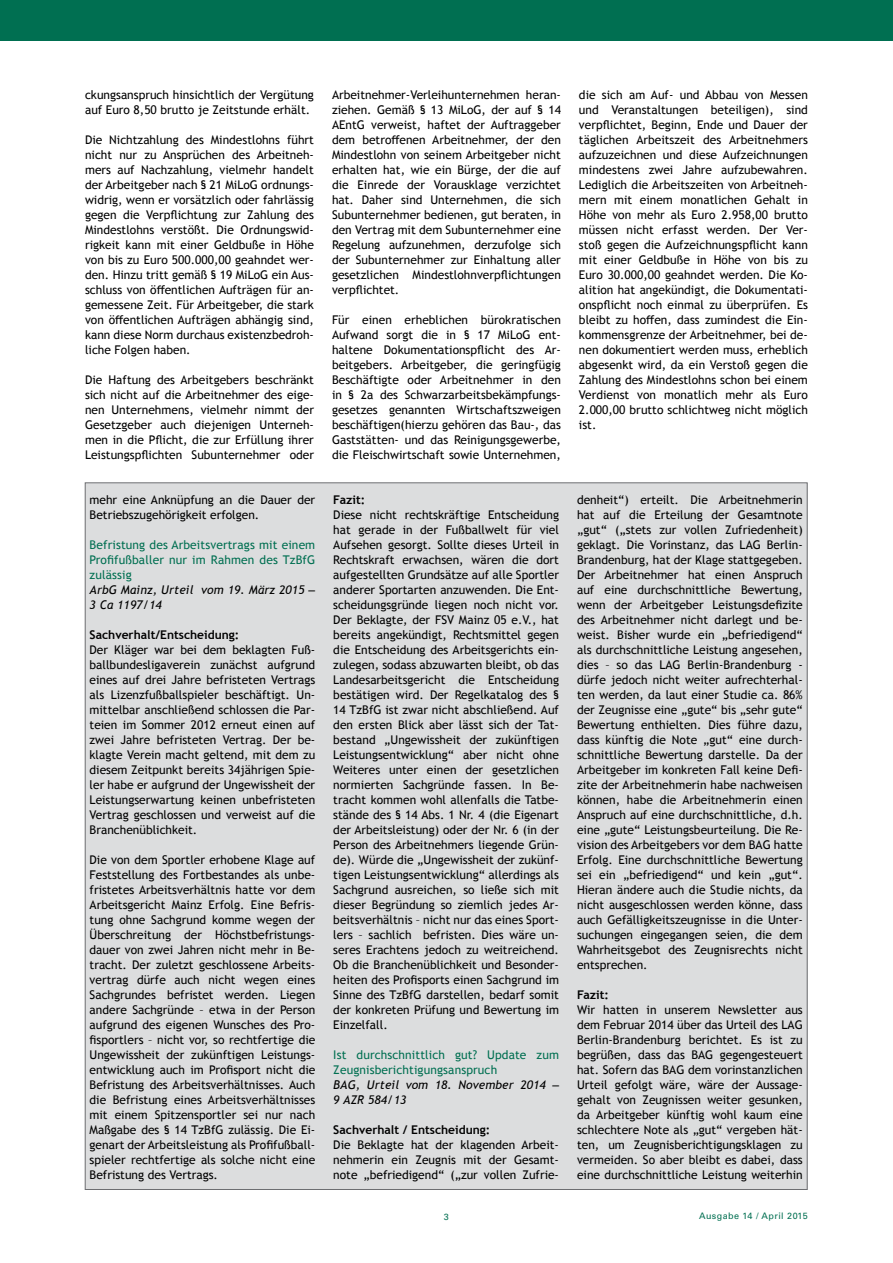
<style>
.page{position:relative;width:893px;height:1263px;background:#fff}
.page>*{position:absolute;margin:0;border:0;box-sizing:border-box;transform-origin:0 0}
.t1{font:12px/15px "Trebuchet MS";color:#000;text-align:justify}
.t2{font:12px/15px "Trebuchet MS";letter-spacing:.01em;color:#006f51}
.t3{font:700 12px "Trebuchet MS";color:#000}
.t4{font:9px "Univers LT";letter-spacing:.05em;color:#006f51}
.s1{font-style:italic;color:#000}
.s2{font-family:"Arial";font-style:italic;color:#000}
</style>
<div class="page">
<hr style="left:0;top:0;width:1px;height:40px;background:#e6e7e8">
<div style="left:1px;top:0;width:892px;height:40px;background:#006f51"></div>
<div style="left:85px;top:483px;width:722px;height:706px;background:#dcddde"></div>
<p class="t1" style="left:85px;top:87px;width:230px">ckungsanspruch hinsichtlich der Vergütung auf Euro 8,50 brutto je Zeitstunde erhält.</p>
<p class="t1" style="left:85px;top:132px;width:230px">Die Nichtzahlung des Mindestlohns führt nicht nur zu Ansprüchen des Arbeitneh&shy;mers auf Nachzahlung, vielmehr handelt der Arbeitgeber nach § 21 MiLoG ordnungs&shy;widrig, wenn er vorsätzlich oder fahrlässig gegen die Verpflichtung zur Zahlung des Mindestlohns verstößt. Die Ordnungswid&shy;rigkeit kann mit einer Geldbuße in Höhe von bis zu Euro 500.000,00 geahndet wer&shy;den. Hinzu tritt gemäß § 19 MiLoG ein Aus&shy;schluss von öffentlichen Aufträgen für an&shy;gemessene Zeit. Für Arbeitgeber, die stark von öffentlichen Aufträgen abhängig sind, kann diese Norm durchaus existenzbedroh&shy;liche Folgen haben.</p>
<p class="t1" style="left:85px;top:372px;width:230px">Die Haftung des Arbeitgebers beschränkt sich nicht auf die Arbeitnehmer des eige&shy;nen Unternehmens, vielmehr nimmt der Gesetzgeber auch diejenigen Unterneh&shy;men in die Pflicht, die zur Erfüllung ihrer Leistungspflichten Subunternehmer oder</p>
<p class="t1" style="left:90px;top:492px;width:227px">mehr eine Anknüpfung an die Dauer der<br>Betriebszugehörigkeit erfolgen.</p>
<p class="t2" style="left:90px;top:537px;width:227px">Befristung des Arbeitsvertrags mit einem<br>Profifußballer nur im Rahmen des TzBfG zulässig<br><span class="s1">ArbG Mainz, Urteil vom 19. März 2015</span> <span class="s2">–<br></span><span class="s1">3 Ca 1197/14</span></p>
<p class="t3" style="left:90px;top:627px;width:151px">Sachverhalt/Entscheidung:</p>
<p class="t1" style="left:90px;top:642px;width:227px">Der Kläger war bei dem beklagten Fuß&shy;ballbundesligaverein zunächst aufgrund eines auf drei Jahre befristeten Vertrags als Lizenzfußballspieler beschäftigt. Un&shy;mittelbar anschließend schlossen die Par&shy;teien im Sommer 2012 erneut einen auf zwei Jahre befristeten Vertrag. Der be&shy;klagte Verein macht geltend, mit dem zu diesem Zeitpunkt bereits 34jährigen Spie&shy;ler habe er aufgrund der Ungewissheit der Leistungserwartung keinen unbefristeten Vertrag geschlossen und verweist auf die Branchenüblichkeit.</p>
<p class="t1" style="left:90px;top:852px;width:227px">Die von dem Sportler erhobene Klage auf Feststellung des Fortbestandes als unbe&shy;fristetes Arbeitsverhältnis hatte vor dem Arbeitsgericht Mainz Erfolg. Eine Befris&shy;tung ohne Sachgrund komme wegen der Überschreitung der Höchstbefristungs&shy;dauer von zwei Jahren nicht mehr in Be&shy;tracht. Der zuletzt geschlossene Arbeits&shy;vertrag dürfe auch nicht wegen eines Sachgrundes befristet werden. Liegen andere Sachgründe – etwa in der Person aufgrund des eigenen Wunsches des Pro&shy;fisportlers – nicht vor, so rechtfertige die Ungewissheit der zukünftigen Leistungs&shy;entwicklung auch im Profisport nicht die Befristung des Arbeitsverhältnisses. Auch die Befristung eines Arbeitsverhältnisses mit einem Spitzensportler sei nur nach Maßgabe des § 14 TzBfG zulässig. Die Ei&shy;genart der Arbeitsleistung als Profifußball&shy;spieler rechtfertige als solche nicht eine Befristung des Vertrags.</p>
<p class="t1" style="left:332px;top:87px;width:230px">Arbeitnehmer-Verleihunternehmen heran&shy;ziehen. Gemäß § 13 MiLoG, der auf § 14<br>AEntG verweist, haftet der Auftraggeber dem betroffenen Arbeitnehmer, der den Mindestlohn von seinem Arbeitgeber nicht erhalten hat, wie ein Bürge, der die auf die Einrede der Vorausklage verzichtet hat. Daher sind Unternehmen, die sich Subunternehmer bedienen, gut beraten, in den Vertrag mit dem Subunternehmer eine Regelung aufzunehmen, derzufolge sich der Subunternehmer zur Einhaltung aller gesetzlichen Mindestlohnverpflichtungen verpflichtet.</p>
<p class="t1" style="left:332px;top:312px;width:230px">Für einen erheblichen bürokratischen Aufwand sorgt die in § 17 MiLoG ent&shy;haltene Dokumentationspflicht des Ar&shy;beitgebers. Arbeitgeber, die geringfügig Beschäftigte oder Arbeitnehmer in den in § 2a des Schwarzarbeitsbekämpfungs&shy;gesetzes genannten Wirtschaftszweigen beschäftigen(hierzu gehören das Bau-, das Gaststätten- und das Reinigungsgewerbe, die Fleischwirtschaft sowie Unternehmen,</p>
<p class="t3" style="left:333px;top:492px;width:33px">Fazit:</p>
<p class="t1" style="left:333px;top:507px;width:227px">Diese nicht rechtskräftige Entscheidung hat gerade in der Fußballwelt für viel Aufsehen gesorgt. Sollte dieses Urteil in Rechtskraft erwachsen, wären die dort aufgestellten Grundsätze auf alle Sportler anderer Sportarten anzuwenden. Die Ent&shy;scheidungsgründe liegen noch nicht vor.<br>Der Beklagte, der FSV Mainz 05 e.V., hat bereits angekündigt, Rechtsmittel gegen die Entscheidung des Arbeitsgerichts ein&shy;zulegen, sodass abzuwarten bleibt, ob das Landesarbeitsgericht die Entscheidung bestätigen wird. Der Regelkatalog des § 14 TzBfG ist zwar nicht abschließend. Auf den ersten Blick aber lässt sich der Tat&shy;bestand „Ungewissheit der zukünftigen Leistungsentwicklung“ aber nicht ohne Weiteres unter einen der gesetzlichen normierten Sachgründe fassen. In Be&shy;tracht kommen wohl allenfalls die Tatbe&shy;stände des § 14 Abs. 1 Nr. 4 (die Eigenart der Arbeitsleistung) oder der Nr. 6 (in der Person des Arbeitnehmers liegende Grün&shy;de). Würde die „Ungewissheit der zukünf&shy;tigen Leistungsentwicklung“ allerdings als Sachgrund ausreichen, so ließe sich mit dieser Begründung so ziemlich jedes Ar&shy;beitsverhältnis – nicht nur das eines Sport&shy;lers – sachlich befristen. Dies wäre un&shy;seres Erachtens jedoch zu weitreichend.<br>Ob die Branchenüblichkeit und Besonder&shy;heiten des Profisports einen Sachgrund im Sinne des TzBfG darstellen, bedarf somit der konkreten Prüfung und Bewertung im Einzelfall.</p>
<p class="t2" style="left:333px;top:1047px;width:227px">Ist durchschnittlich gut? Update zum<br>Zeugnisberichtigungsanspruch<br><span class="s1">BAG, Urteil vom 18. November 2014</span> <span class="s2">–<br></span><span class="s1">9 AZR 584/13</span></p>
<p class="t3" style="left:333px;top:1122px;width:158px">Sachverhalt / Entscheidung:</p>
<p class="t1" style="left:333px;top:1137px;width:227px">Die Beklagte hat der klagenden Arbeit&shy;nehmerin ein Zeugnis mit der Gesamt&shy;note „befriedigend“ („zur vollen Zufrie-</p>
<p class="t1" style="left:579px;top:87px;width:230px">die sich am Auf- und Abbau von Messen und Veranstaltungen beteiligen), sind verpflichtet, Beginn, Ende und Dauer der täglichen Arbeitszeit des Arbeitnehmers aufzuzeichnen und diese Aufzeichnungen mindestens zwei Jahre aufzubewahren.<br>Lediglich die Arbeitszeiten von Arbeitneh&shy;mern mit einem monatlichen Gehalt in Höhe von mehr als Euro 2.958,00 brutto müssen nicht erfasst werden. Der Ver&shy;stoß gegen die Aufzeichnungspflicht kann mit einer Geldbuße in Höhe von bis zu Euro 30.000,00 geahndet werden. Die Ko&shy;alition hat angekündigt, die Dokumentati&shy;onspflicht noch einmal zu überprüfen. Es bleibt zu hoffen, dass zumindest die Ein&shy;kommensgrenze der Arbeitnehmer, bei de&shy;nen dokumentiert werden muss, erheblich abgesenkt wird, da ein Verstoß gegen die Zahlung des Mindestlohns schon bei einem Verdienst von monatlich mehr als Euro 2.000,00 brutto schlichtweg nicht möglich ist.</p>
<p class="t1" style="left:577px;top:492px;width:227px">denheit“) erteilt. Die Arbeitnehmerin hat auf die Erteilung der Gesamtnote „gut“ („stets zur vollen Zufriedenheit) geklagt. Die Vorinstanz, das LAG Berlin-Brandenburg, hat der Klage stattgegeben.<br>Der Arbeitnehmer hat einen Anspruch auf eine durchschnittliche Bewertung, wenn der Arbeitgeber Leistungsdefizite des Arbeitnehmer nicht darlegt und be&shy;weist. Bisher wurde ein „befriedigend“ als durchschnittliche Leistung angesehen, dies – so das LAG Berlin-Brandenburg - dürfe jedoch nicht weiter aufrechterhal&shy;ten werden, da laut einer Studie ca. 86% der Zeugnisse eine „gute“ bis „sehr gute“ Bewertung enthielten. Dies führe dazu, dass künftig die Note „gut“ eine durch&shy;schnittliche Bewertung darstelle. Da der Arbeitgeber im konkreten Fall keine Defi&shy;zite der Arbeitnehmerin habe nachweisen können, habe die Arbeitnehmerin einen Anspruch auf eine durchschnittliche, d.h. eine „gute“ Leistungsbeurteilung. Die Re&shy;vision des Arbeitgebers vor dem BAG hatte Erfolg. Eine durchschnittliche Bewertung sei ein „befriedigend“ und kein „gut“.<br>Hieran ändere auch die Studie nichts, da nicht ausgeschlossen werden könne, dass auch Gefälligkeitszeugnisse in die Unter&shy;suchungen eingegangen seien, die dem Wahrheitsgebot des Zeugnisrechts nicht entsprechen.</p>
<p class="t3" style="left:577px;top:987px;width:33px">Fazit:</p>
<p class="t1" style="left:577px;top:1002px;width:227px">Wir hatten in unserem Newsletter aus dem Februar 2014 über das Urteil des LAG Berlin-Brandenburg berichtet. Es ist zu begrüßen, dass das BAG gegengesteuert hat. Sofern das BAG dem vorinstanzlichen Urteil gefolgt wäre, wäre der Aussage&shy;gehalt von Zeugnissen weiter gesunken, da Arbeitgeber künftig wohl kaum eine schlechtere Note als „gut“ vergeben hät&shy;ten, um Zeugnisberichtigungsklagen zu vermeiden. So aber bleibt es dabei, dass eine durchschnittliche Leistung weiterhin</p>
<p class="t4" style="left:444px;top:1211px;width:7px">3</p>
<p class="t4" style="left:699px;top:1211px;width:110px">Ausgabe 14 / April 2015</p>
</div>
